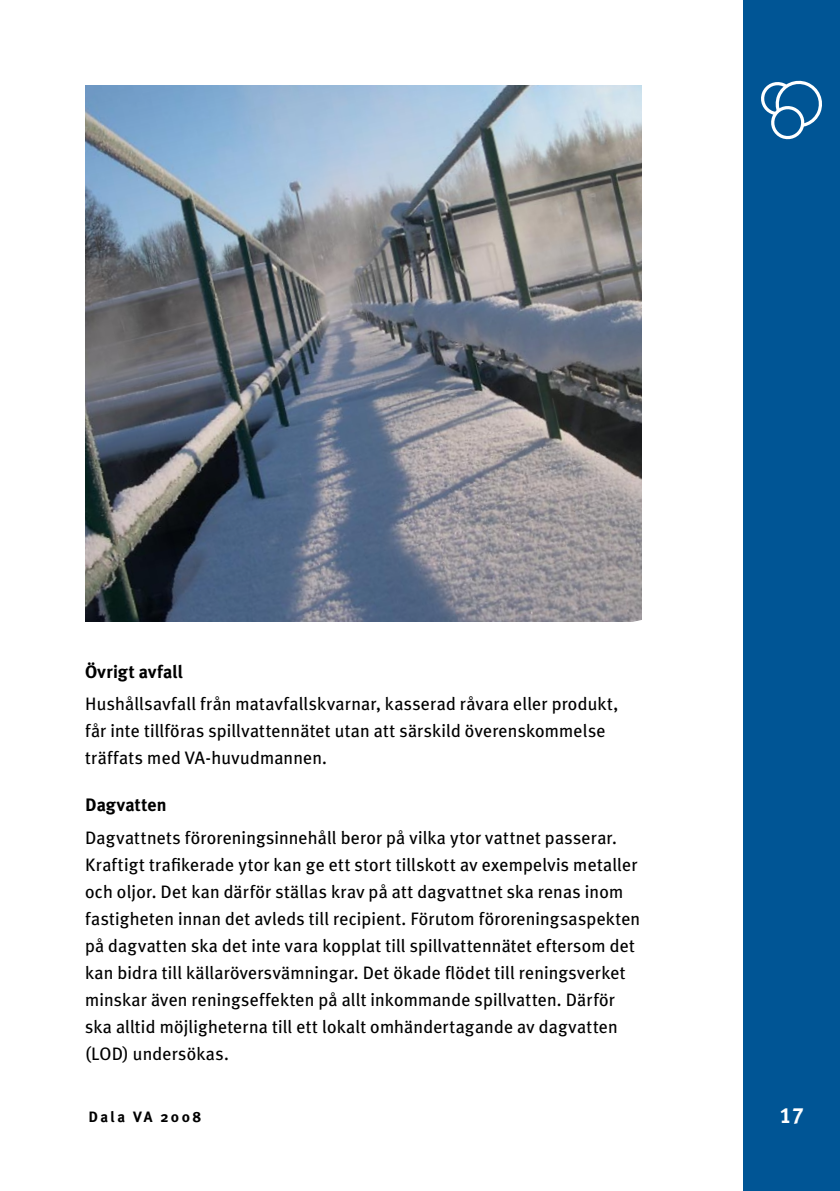
<style>
.page{position:relative;width:840px;height:1191px;background:#fff}
.page>*{position:absolute;margin:0;border:0;box-sizing:border-box;transform-origin:0 0}
.t1{font:22px "Meta Bold LF";color:#fff}
.t2{font:18px/27px "Meta Plus";letter-spacing:.01em;color:#000}
.t3{font:700 18px "Meta Plus";letter-spacing:.01em;color:#000}
.t4{font:700 15px "Meta Plus";letter-spacing:.16em;color:#000}
</style>
<div class="page">
<div style="left:743px;top:0;width:96px;height:1191px;background:#005595"></div>
<svg style="left:761px;top:81px;width:61px;height:59px"></svg>
<img style="left:85px;top:85px;width:556px;height:537px">
<p class="t3" style="left:85px;top:661px;width:100px">Övrigt avfall</p>
<p class="t2" style="left:85px;top:690px;width:534px">Hushållsavfall från matavfallskvarnar, kasserad råvara eller produkt, får inte tillföras spillvattennätet utan att särskild överenskommelse träffats med VA-huvudmannen.</p>
<p class="t3" style="left:85px;top:794px;width:83px">Dagvatten</p>
<p class="t2" style="left:85px;top:824px;width:556px">Dagvattnets föroreningsinnehåll beror på vilka ytor vattnet passerar.<br>Kraftigt trafikerade ytor kan ge ett stort tillskott av exempelvis metaller och oljor. Det kan därför ställas krav på att dagvattnet ska renas inom fastigheten innan det avleds till recipient. Förutom föroreningsaspekten på dagvatten ska det inte vara kopplat till spillvattennätet eftersom det kan bidra till källaröversvämningar. Det ökade flödet till reningsverket minskar även reningseffekten på allt inkommande spillvatten. Därför ska alltid möjligheterna till ett lokalt omhändertagande av dagvatten (LOD) undersökas.</p>
<p class="t4" style="left:88px;top:1108px;width:114px">Dala VA 2008</p>
<p class="t1" style="left:779px;top:1102px;width:26px">17</p>
</div>
